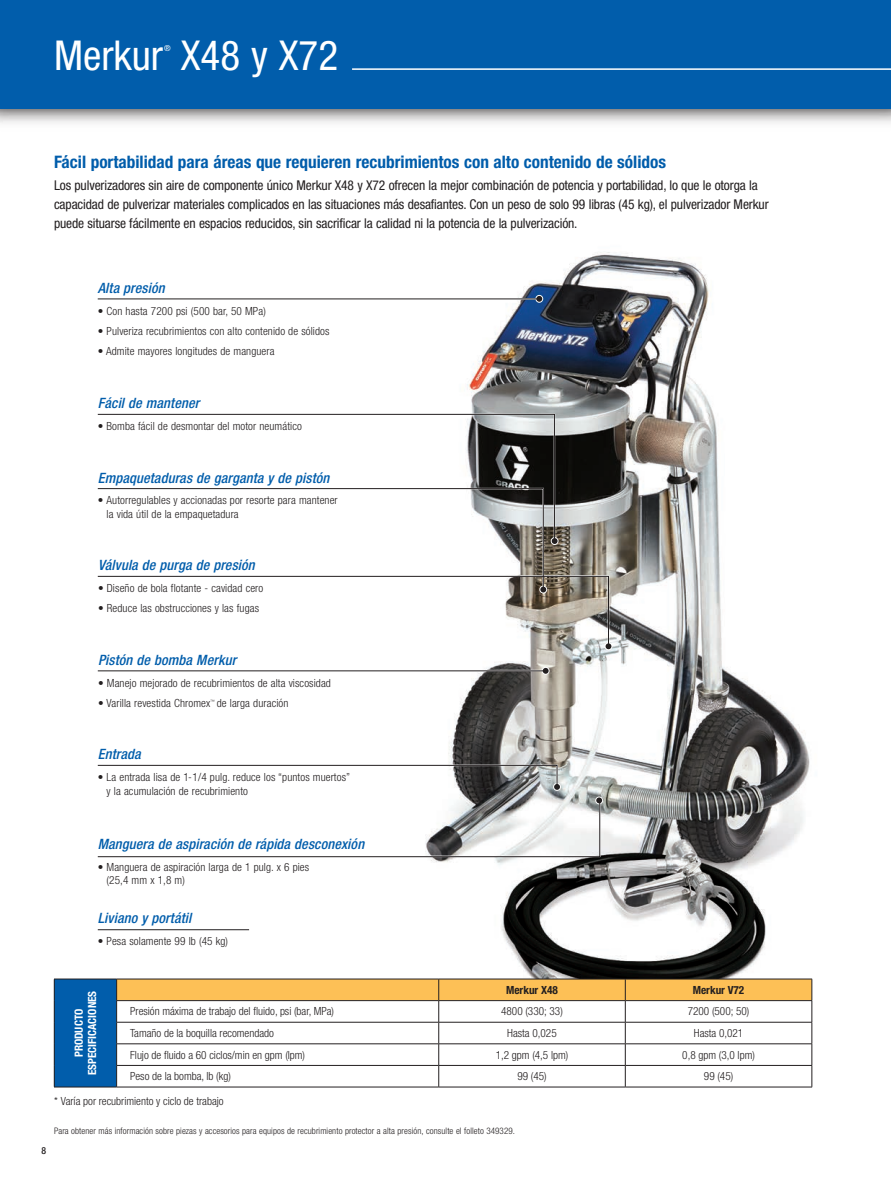
<style>
.page{position:relative;width:891px;height:1188px;background:#fff}
.page>*{position:absolute;margin:0;border:0;box-sizing:border-box;transform-origin:0 0}
.Headline_28pt{font:condensed 41.25px "Helvetica Neue LT Std";color:#fff}
.Subhead_12pt{font:700 condensed 17.25px "Helvetica Neue LT Std";color:#015dab}
.Callout_Head_10{font:italic 500 condensed 14.25px "Helvetica Neue LT Std";letter-spacing:.01em;color:#015dab}
.Body_Copy_9_5{font:condensed 13.5px/18.8px "Helvetica Neue LT Std";letter-spacing:-.01em;color:#231f20}
.Callout_Bullet_8pt{font:300 condensed 11.25px/13.6px "Helvetica Neue LT Std";letter-spacing:.01em;color:#231f20}
.t1{font:700 condensed 11.25px "Helvetica Neue LT Std";color:#fff}
.t2{font:700 condensed 11.25px "Helvetica Neue LT Std";color:#231f20}
.Callout_Head_10-2{font:500 condensed 9.75px "Helvetica Neue LT Std";color:#231f20}
.t3{font:300 condensed 9px "Helvetica Neue LT Std";letter-spacing:.01em;color:#231f20}
.Headline_28pt-2{font:condensed 8.25px "Helvetica Neue LT Std";color:#fff}
.Callout_Bullet_8pt-2{font:300 condensed 4.5px "Helvetica Neue LT Std";color:#231f20}
</style>
<div class="page">
<img style="left:404px;top:252px;width:409px;height:727px">
<div style="left:0;top:0;width:891px;height:109px;background:#015dab"></div>
<hr style="left:352px;top:68px;width:539px;height:2px;background:#fff">
<div style="left:54px;top:979px;width:63px;height:108px;background:#015dab"></div>
<hr style="left:54px;top:979px;width:63px;height:1px;background:#231f20">
<svg style="left:54px;top:979px;width:1px;height:108px"></svg>
<svg style="left:116px;top:979px;width:697px;height:108px"></svg>
<hr style="left:54px;top:1087px;width:63px;height:1px;background:#231f20">
<hr style="left:117px;top:1087px;width:322px;height:1px;background:#231f20">
<hr style="left:439px;top:1087px;width:186px;height:1px;background:#231f20">
<hr style="left:625px;top:1087px;width:187px;height:1px;background:#231f20">
<hr style="left:98px;top:298px;width:441px;height:2px;background:#fff">
<hr style="left:98px;top:670px;width:448px;height:1px;background:#fff">
<svg style="left:535px;top:295px;width:8px;height:8px"></svg>
<svg style="left:536px;top:296px;width:6px;height:6px"></svg>
<svg style="left:542px;top:667px;width:8px;height:8px"></svg>
<svg style="left:543px;top:668px;width:6px;height:6px"></svg>
<div style="left:595px;top:797px;width:8px;height:7px;background:#f2f2f1;border-radius:50%"></div>
<svg style="left:552px;top:538px;width:6px;height:6px"></svg>
<hr style="left:98px;top:929px;width:151px;height:1px;background:#231f20">
<svg style="left:97px;top:797px;width:505px;height:61px"></svg>
<svg style="left:97px;top:764px;width:463px;height:26px"></svg>
<svg style="left:404px;top:575px;width:207px;height:74px"></svg>
<hr style="left:98px;top:671px;width:448px;height:1px;background:#231f20">
<svg style="left:97px;top:414px;width:458px;height:128px"></svg>
<svg style="left:97px;top:488px;width:447px;height:102px"></svg>
<hr style="left:98px;top:299px;width:441px;height:1px;background:#231f20">
<p class="Headline_28pt" style="left:54px;top:32px;width:286px">Merkur X48 y X72</p>
<p class="Headline_28pt-2" style="left:164px;top:43px;width:8px">®</p>
<p class="Subhead_12pt" style="left:54px;top:151px;width:614px">Fácil portabilidad para áreas que requieren recubrimientos con alto contenido de sólidos</p>
<p class="Body_Copy_9_5" style="left:54px;top:176px;width:716px">Los pulverizadores sin aire de componente único Merkur X48 y X72 ofrecen la mejor combinación de potencia y portabilidad, lo que le otorga la capacidad de pulverizar materiales complicados en las situaciones más desafiantes. Con un peso de solo 99 libras (45 kg), el pulverizador Merkur puede situarse fácilmente en espacios reducidos, sin sacrificar la calidad ni la potencia de la pulverización.</p>
<p class="Callout_Head_10" style="left:98px;top:279px;width:68px">Alta presión</p>
<p class="Callout_Bullet_8pt" style="left:98px;top:304px;width:170px">• Con hasta 7200 psi (500 bar, 50 MPa)</p>
<p class="Callout_Bullet_8pt" style="left:98px;top:324px;width:233px">• Pulveriza recubrimientos con alto contenido de sólidos</p>
<p class="Callout_Bullet_8pt" style="left:98px;top:344px;width:178px">• Admite mayores longitudes de manguera</p>
<p class="Callout_Head_10" style="left:98px;top:395px;width:103px">Fácil de mantener</p>
<p class="Callout_Bullet_8pt" style="left:98px;top:419px;width:206px">• Bomba fácil de desmontar del motor neumático</p>
<p class="Callout_Head_10" style="left:98px;top:469px;width:233px">Empaquetaduras de garganta y de pistón</p>
<p class="Callout_Bullet_8pt" style="left:107px;top:494px;width:233px;text-indent:-9px">• Autorregulables y accionadas por resorte para mantener la vida útil de la empaquetadura</p>
<p class="Callout_Head_10" style="left:98px;top:557px;width:158px">Válvula de purga de presión</p>
<p class="Callout_Bullet_8pt" style="left:98px;top:581px;width:167px">• Diseño de bola flotante - cavidad cero</p>
<p class="Callout_Bullet_8pt" style="left:98px;top:601px;width:163px">• Reduce las obstrucciones y las fugas</p>
<p class="Callout_Head_10" style="left:98px;top:651px;width:140px">Pistón de bomba Merkur</p>
<p class="Callout_Bullet_8pt" style="left:98px;top:676px;width:234px">• Manejo mejorado de recubrimientos de alta viscosidad</p>
<p class="Callout_Bullet_8pt" style="left:98px;top:696px;width:114px">• Varilla revestida Chromex</p>
<p class="Callout_Bullet_8pt-2" style="left:210px;top:699px;width:6px">™</p>
<p class="Callout_Bullet_8pt" style="left:217px;top:696px;width:73px">de larga duración</p>
<p class="Callout_Head_10" style="left:98px;top:746px;width:44px">Entrada</p>
<p class="Callout_Bullet_8pt" style="left:107px;top:770px;width:245px;text-indent:-9px">• La entrada lisa de 1-1/4 pulg. reduce los “puntos muertos” y la acumulación de recubrimiento</p>
<p class="Callout_Head_10" style="left:98px;top:835px;width:268px">Manguera de aspiración de rápida desconexión</p>
<p class="Callout_Bullet_8pt" style="left:107px;top:860px;width:204px;text-indent:-9px">• Manguera de aspiración larga de 1 pulg. x 6 pies (25,4 mm x 1,8 m)</p>
<p class="Callout_Head_10" style="left:98px;top:909px;width:95px">Liviano y portátil</p>
<p class="Callout_Bullet_8pt" style="left:98px;top:934px;width:132px">• Pesa solamente 99 lb (45 kg)</p>
<p class="Callout_Head_10-2" style="left:42px;top:1145px;width:6px">8</p>
<p class="t2" style="left:506px;top:983px;width:53px">Merkur X48</p>
<p class="t2" style="left:693px;top:983px;width:53px">Merkur V72</p>
<p class="t1" style="left:85px;top:1075px;width:86px;rotate:-90deg">ESPECIFICACIONES</p>
<p class="Callout_Bullet_8pt" style="left:130px;top:1005px;width:205px">Presión máxima de trabajo del fluido, psi (bar, MPa)</p>
<p class="Callout_Bullet_8pt" style="left:501px;top:1005px;width:63px">4800 (330; 33)</p>
<p class="Callout_Bullet_8pt" style="left:688px;top:1005px;width:63px">7200 (500; 50)</p>
<p class="Callout_Bullet_8pt" style="left:130px;top:1026px;width:145px">Tamaño de la boquilla recomendado</p>
<p class="Callout_Bullet_8pt" style="left:507px;top:1026px;width:51px">Hasta 0,025</p>
<p class="Callout_Bullet_8pt" style="left:694px;top:1026px;width:51px">Hasta 0,021</p>
<p class="Callout_Bullet_8pt" style="left:130px;top:1048px;width:176px">Flujo de fluido a 60 ciclos/min en gpm (lpm)</p>
<p class="Callout_Bullet_8pt" style="left:496px;top:1048px;width:74px">1,2 gpm (4,5 lpm)</p>
<p class="Callout_Bullet_8pt" style="left:682px;top:1048px;width:74px">0,8 gpm (3,0 lpm)</p>
<p class="Callout_Bullet_8pt" style="left:130px;top:1069px;width:102px">Peso de la bomba, lb (kg)</p>
<p class="Callout_Bullet_8pt" style="left:517px;top:1069px;width:31px">99 (45)</p>
<p class="Callout_Bullet_8pt" style="left:704px;top:1069px;width:31px">99 (45)</p>
<p class="Callout_Bullet_8pt" style="left:54px;top:1094px;width:171px">* Varía por recubrimiento y ciclo de trabajo</p>
<p class="t1" style="left:72px;top:1057px;width:50px;rotate:-90deg">PRODUCTO</p>
<p class="t3" style="left:54px;top:1126px;width:463px">Para obtener más información sobre piezas y accesorios para equipos de recubrimiento protector a alta presión, consulte el folleto 349329.</p>
</div>
